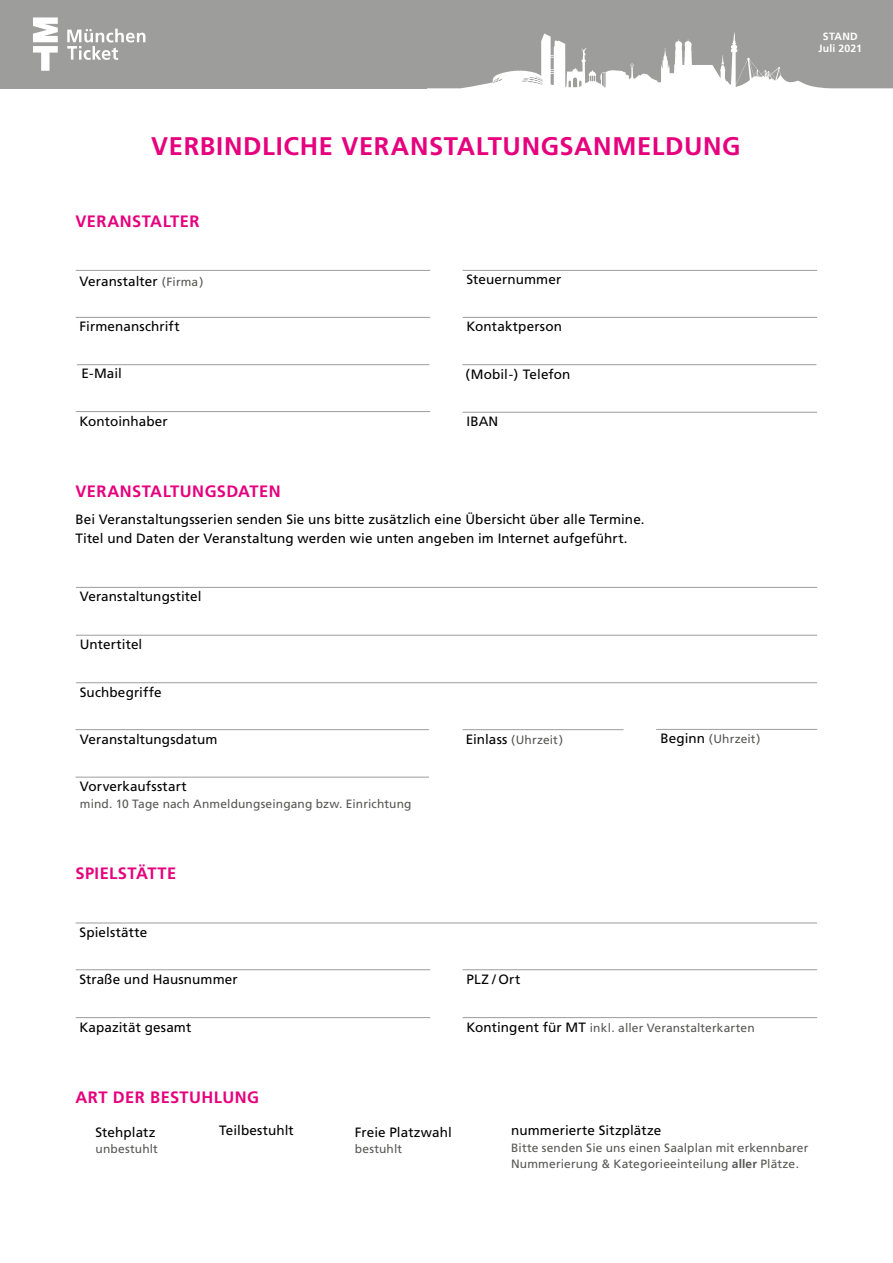
<style>
.page{position:relative;width:893px;height:1263px;background:#fff}
.page>*{position:absolute;margin:0;border:0;box-sizing:border-box;transform-origin:0 0}
.t1{font:700 25.5px "Frutiger LT Std";letter-spacing:.025em;color:#e6007d}
.t2{font:700 16.5px "Frutiger LT Std";letter-spacing:.025em;color:#e6007d}
.t3{font:13.5px/19.5px "Frutiger LT Std";letter-spacing:.01em;color:#000}
.t4{font:12px/16.5px "Frutiger LT Std";letter-spacing:.01em;color:#575756}
.t5{font:700 10.5px/12px "Frutiger LT Std";letter-spacing:.02em;color:#fff;text-align:center}
.s1{font-size:12px;color:#575756}
.s2{font-size:13.5px;color:#000}
.s3{font-weight:700}
</style>
<div class="page">
<div style="left:0;top:0;width:893px;height:88px;background:#9d9d9c"></div>
<svg style="left:427px;top:32px;width:466px;height:57px"></svg>
<svg style="left:33px;top:17px;width:25px;height:54px"></svg>
<svg style="left:67px;top:29px;width:78px;height:31px"></svg>
<hr style="left:76px;top:270px;width:354px;height:1px;background:#9d9d9c">
<hr style="left:463px;top:270px;width:354px;height:1px;background:#9d9d9c">
<hr style="left:76px;top:317px;width:354px;height:1px;background:#9d9d9c">
<hr style="left:463px;top:317px;width:354px;height:1px;background:#9d9d9c">
<hr style="left:463px;top:412px;width:354px;height:1px;background:#9d9d9c">
<hr style="left:76px;top:411px;width:354px;height:1px;background:#9d9d9c">
<hr style="left:76px;top:923px;width:741px;height:1px;background:#9d9d9c">
<hr style="left:76px;top:969px;width:354px;height:1px;background:#9d9d9c">
<hr style="left:463px;top:969px;width:354px;height:1px;background:#9d9d9c">
<hr style="left:76px;top:1017px;width:354px;height:1px;background:#9d9d9c">
<hr style="left:463px;top:1017px;width:354px;height:1px;background:#9d9d9c">
<hr style="left:76px;top:587px;width:741px;height:1px;background:#9d9d9c">
<hr style="left:76px;top:635px;width:741px;height:1px;background:#9d9d9c">
<hr style="left:76px;top:682px;width:741px;height:1px;background:#9d9d9c">
<hr style="left:656px;top:729px;width:161px;height:1px;background:#9d9d9c">
<hr style="left:76px;top:729px;width:353px;height:1px;background:#9d9d9c">
<hr style="left:75px;top:777px;width:354px;height:1px;background:#9d9d9c">
<hr style="left:462px;top:729px;width:162px;height:1px;background:#9d9d9c">
<hr style="left:77px;top:364px;width:352px;height:1px;background:#9d9d9c">
<hr style="left:462px;top:364px;width:354px;height:1px;background:#9d9d9c">
<p class="t5" style="left:819px;top:30px;width:45px">STAND<br>Juli 2021</p>
<h1 class="t1" style="left:151px;top:131px;width:591px">VERBINDLICHE VERANSTALTUNGSANMELDUNG</h1>
<p class="t2" style="left:75px;top:211px;width:126px">VERANSTALTER</p>
<p class="t3" style="left:80px;top:271px;width:125px">Veranstalter <span class="s1">(Firma)</span></p>
<p class="t3" style="left:466px;top:270px;width:96px">Steuernummer</p>
<p class="t3" style="left:80px;top:317px;width:102px">Firmenanschrift</p>
<p class="t3" style="left:466px;top:317px;width:97px">Kontaktperson</p>
<p class="t3" style="left:82px;top:364px;width:42px">E-Mail</p>
<p class="t3" style="left:466px;top:364px;width:106px">(Mobil-) Telefon</p>
<p class="t3" style="left:80px;top:411px;width:90px">Kontoinhaber</p>
<p class="t3" style="left:466px;top:412px;width:33px">IBAN</p>
<p class="t2" style="left:75px;top:481px;width:207px">VERANSTALTUNGSDATEN</p>
<p class="t3" style="left:75px;top:509px;width:571px">Bei Veranstaltungsserien senden Sie uns bitte zusätzlich eine Übersicht über alle Termine.<br>Titel und Daten der Veranstaltung werden wie unten angeben im Internet aufgeführt.</p>
<p class="t3" style="left:80px;top:587px;width:123px">Veranstaltungstitel</p>
<p class="t3" style="left:80px;top:635px;width:64px">Untertitel</p>
<p class="t3" style="left:80px;top:682px;width:83px">Suchbegriffe</p>
<p class="t3" style="left:80px;top:729px;width:139px">Veranstaltungsdatum</p>
<p class="t4" style="left:466px;top:731px;width:99px"><span class="s2">Einlass</span> (Uhrzeit)</p>
<p class="t4" style="left:660px;top:731px;width:102px"><span class="s2">Beginn</span> (Uhrzeit)</p>
<p class="t3" style="left:80px;top:777px;width:108px">Vorverkaufsstart</p>
<p class="t4" style="left:80px;top:795px;width:333px">mind. 10 Tage nach Anmeldungseingang bzw. Einrichtung</p>
<p class="t2" style="left:75px;top:863px;width:102px">SPIELSTÄTTE</p>
<p class="t3" style="left:80px;top:922px;width:69px">Spielstätte</p>
<p class="t3" style="left:80px;top:969px;width:160px">Straße und Hausnummer</p>
<p class="t3" style="left:466px;top:969px;width:55px">PLZ / Ort</p>
<p class="t3" style="left:80px;top:1017px;width:113px">Kapazität gesamt</p>
<p class="t4" style="left:466px;top:1019px;width:290px"><span class="s2">Kontingent für MT</span> inkl. aller Veranstalterkarten</p>
<p class="t2" style="left:75px;top:1088px;width:185px">ART DER BESTUHLUNG</p>
<p class="t3" style="left:96px;top:1122px;width:61px">Stehplatz</p>
<p class="t4" style="left:96px;top:1141px;width:64px">unbestuhlt</p>
<p class="t3" style="left:219px;top:1121px;width:76px">Teilbestuhlt</p>
<p class="t3" style="left:355px;top:1122px;width:98px">Freie Platzwahl</p>
<p class="t4" style="left:355px;top:1141px;width:49px">bestuhlt</p>
<p class="t3" style="left:511px;top:1121px;width:152px">nummerierte Sitzplätze</p>
<p class="t4" style="left:511px;top:1139px;width:299px">Bitte senden Sie uns einen Saalplan mit erkennbarer<br>Nummerierung &amp; Kategorieeinteilung <span class="s3">aller</span> Plätze.</p>
</div>
